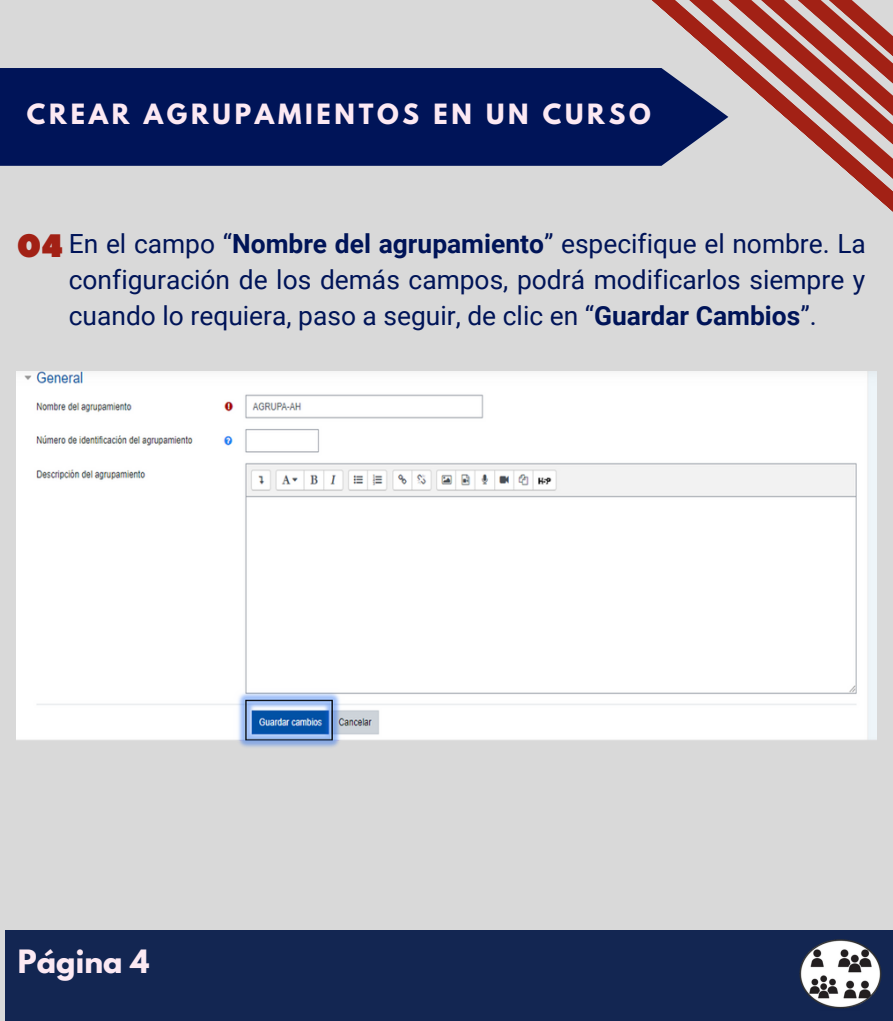
<style>
.page{position:relative;width:893px;height:1021px;background:#fff}
.page>*{position:absolute;margin:0;border:0;box-sizing:border-box;transform-origin:0 0}
.t1{font:32.4px "Peace Sans";color:#a22115}
.t2{font:700 28.5px "League Spartan";color:#fce9f3}
.t3{font:26.4px/36px "Roboto";color:#001458;text-align:justify}
.t4{font:700 24.75px "League Spartan";letter-spacing:.15em;color:#fce9f3}
.s1{font-weight:700}
</style>
<div class="page">
<div style="left:0;top:0;width:892px;height:1020px;background:#d9d9d9"></div>
<div style="left:0;top:68px;width:616px;height:97px;background:#001458"></div>
<div style="left:6px;top:930px;width:886px;height:90px;background:#132652"></div>
<div style="left:616px;top:68px;width:18px;height:98px;background:#001458"></div>
<svg style="left:634px;top:0;width:20px;height:166px;fill:#001458"></svg>
<svg style="left:654px;top:0;width:18px;height:166px;fill:#001458"></svg>
<svg style="left:672px;top:0;width:220px;height:201px"></svg>
<img style="left:799px;top:939px;width:82px;height:70px">
<img style="left:17px;top:371px;width:859px;height:376px">
<p class="t4" style="left:27px;top:101px;width:625px">CREAR AGRUPAMIENTOS EN UN CURSO</p>
<p class="t3" style="left:69px;top:226px;width:798px">En el campo “<span class="s1">Nombre del agrupamiento</span>” especifique el nombre. La configuración de los demás campos, podrá modificarlos siempre y cuando lo requiera, paso a seguir, de clic en “<span class="s1">Guardar Cambios</span>”.</p>
<p class="t1" style="left:17px;top:224px;width:47px">04</p>
<p class="t2" style="left:18px;top:947px;width:133px">Página 4</p>
</div>
